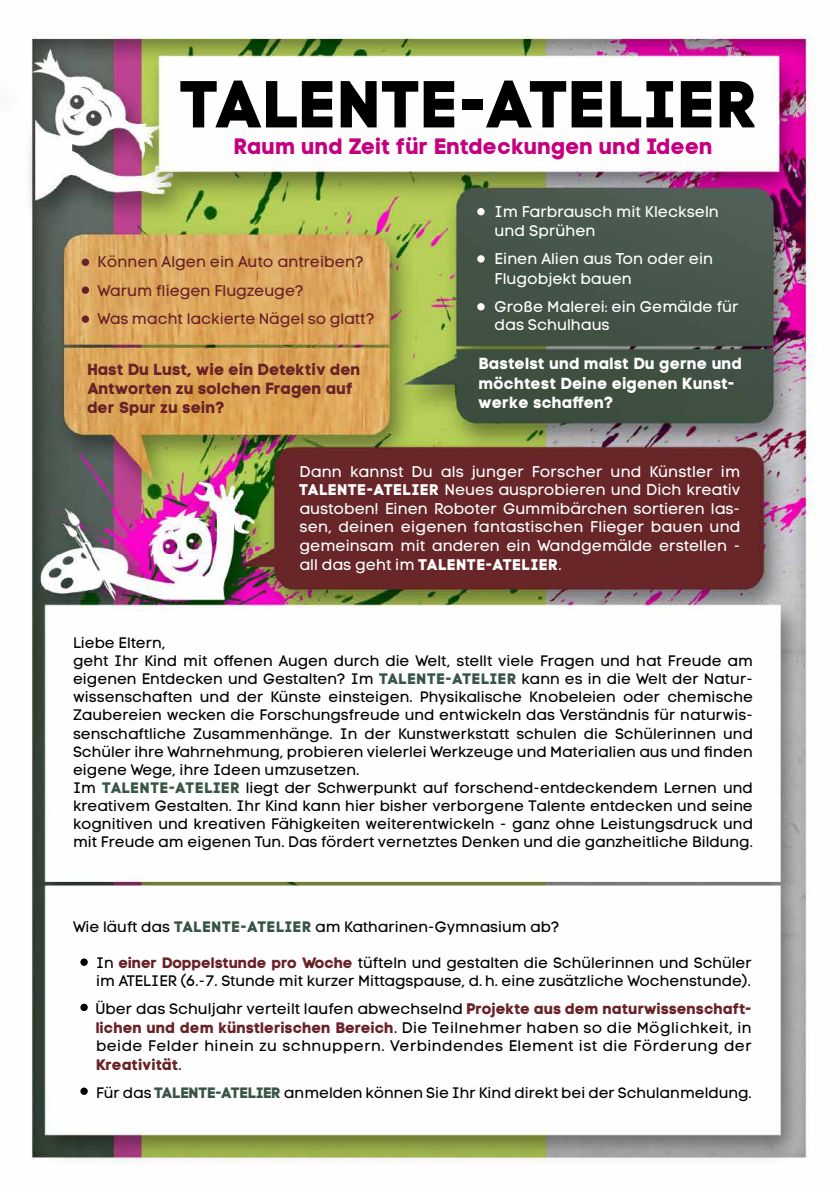
<style>
.page{position:relative;width:840px;height:1191px;background:#fff}
.page>*{position:absolute;margin:0;border:0;box-sizing:border-box;transform-origin:0 0}
.t1{font:66.2px "Code Pro Bold";letter-spacing:.015em;color:#000}
.t2{font:22px "Code Pro Bold LC";letter-spacing:.01em;color:#c4007e}
.t3{font:16px/19.2px "Code Pro Bold LC";letter-spacing:.01em;color:#682126}
.t4{font:16px/19.2px "Code Pro Bold LC";letter-spacing:.015em;color:#fff}
.t5{font:15.4px/18.6px "Code Pro LC";color:#fff}
.t6{font:15.4px/28.6px "Code Pro LC";color:#682126}
.t7{font:15.4px "Code Pro Bold";letter-spacing:.04em;color:#fff}
.t8{font:15.2px/18.2px "Code Pro LC";letter-spacing:.025em;color:#000;text-align:justify}
.t9{font:15.2px "Code Pro Bold LC";letter-spacing:.01em;color:#682126}
.t10{font:15px/18px "Code Pro LC";color:#000}
.s1{font-family:"Code Pro Bold"}
.s2{font-family:"Code Pro LC"}
.s3{font-family:"Code Pro Bold LC";color:#375546}
.s4{font-family:"Code Pro Bold LC";color:#682126}
.s5{font-family:"Code Pro LC";color:#000}
.s6{font-family:"Code Pro Bold";color:#375546}
</style>
<div class="page">
<img style="left:29px;top:34px;width:787px;height:1131px">
<div style="left:80px;top:958px;width:8px;height:8px;background:#000;border-radius:50%"></div>
<svg style="left:80px;top:1003px;width:8px;height:8px"></svg>
<div style="left:80px;top:1087px;width:8px;height:8px;background:#000;border-radius:50%"></div>
<div style="left:82px;top:259px;width:7px;height:7px;background:#682126;border-radius:50%"></div>
<div style="left:82px;top:286px;width:7px;height:8px;background:#682126;border-radius:50%"></div>
<div style="left:82px;top:315px;width:7px;height:8px;background:#682126;border-radius:50%"></div>
<div style="left:477px;top:255px;width:7px;height:7px;background:#fff;border-radius:50%"></div>
<div style="left:477px;top:303px;width:7px;height:7px;background:#fff;border-radius:50%"></div>
<div style="left:477px;top:208px;width:7px;height:7px;background:#fff;border-radius:50%"></div>
<h1 class="t1" style="left:181px;top:64px;width:579px">TALENTE-ATELIER</h1>
<h2 class="t2" style="left:233px;top:133px;width:480px">Raum und Zeit für Entdeckungen und Ideen</h2>
<p class="t6" style="left:98px;top:247px;width:278px">Können Algen ein Auto antreiben?<br>Warum fliegen Flugzeuge?<br>Was macht lackierte Nägel so glatt?</p>
<p class="t3" style="left:87px;top:359px;width:274px">Hast Du Lust, wie ein Detektiv den<br>Antworten zu solchen Fragen auf der Spur zu sein?</p>
<p class="t5" style="left:494px;top:202px;width:226px;line-height:19.2px">Im Farbrausch mit Kleckseln und Sprühen</p>
<p class="t5" style="left:494px;top:250px;width:220px;line-height:19.2px">Einen Alien aus Ton oder ein<br>Flugobjekt bauen</p>
<p class="t5" style="left:494px;top:297px;width:245px">Große Malerei: ein Gemälde für das Schulhaus</p>
<p class="t4" style="left:478px;top:354px;width:265px">Bastelst und malst Du gerne und möchtest Deine eigenen Kunst&shy;werke schaffen?</p>
<p class="t5" style="left:299px;top:462px;width:442px;text-align:justify">Dann kannst Du als junger Forscher und Künstler im <span class="s1">TALENTE-ATELIER</span> Neues ausprobieren und Dich kreativ austoben! Einen Roboter Gummibärchen sortieren las&shy;sen, deinen eigenen fantastischen Flieger bauen und gemeinsam mit anderen ein Wandgemälde erstellen -</p>
<p class="t7" style="left:299px;top:555px;width:264px"><span class="s2">all das geht im</span> TALENTE-ATELIER<span class="s2">.</span></p>
<p class="t10" style="left:73px;top:634px;width:681px">Liebe Eltern,<br>geht Ihr Kind mit offenen Augen durch die Welt, stellt viele Fragen und hat Freude am eigenen Entdecken und Gestalten? Im <span class="s3">TALENTE-ATELIER</span> kann es in die Welt der Natur&shy;wissenschaften und der Künste einsteigen. Physikalische Knobeleien oder chemische Zaubereien wecken die Forschungsfreude und entwickeln das Verständnis für naturwis&shy;senschaftliche Zusammenhänge. In der Kunstwerkstatt schulen die Schülerinnen und Schüler ihre Wahrnehmung, probieren vielerlei Werkzeuge und Materialien aus und finden eigene Wege, ihre Ideen umzusetzen.<br>Im <span class="s3">TALENTE-ATELIER</span> liegt der Schwerpunkt auf forschend-entdeckendem Lernen und kreativem Gestalten. Ihr Kind kann hier bisher verborgene Talente entdecken und seine kognitiven und kreativen Fähigkeiten weiterentwickeln - ganz ohne Leistungsdruck und mit Freude am eigenen Tun. Das fördert vernetztes Denken und die ganzheitliche Bildung.</p>
<p class="t10" style="left:73px;top:918px;width:487px">Wie läuft das <span class="s3">TALENTE-ATELIER</span> am Katharinen-Gymnasium ab?</p>
<p class="t10" style="left:96px;top:954px;width:657px">In <span class="s4">einer Doppelstunde pro Woche</span> tüfteln und gestalten die Schülerinnen und Schüler im ATELIER (6.-7. Stunde mit kurzer Mittagspause, d. h. eine zusätzliche Wochenstunde).</p>
<p class="t8" style="left:96px;top:1000px;width:657px">Über das Schuljahr verteilt laufen abwechselnd <span class="s4">Projekte aus dem naturwissenschaft&shy;lichen und dem künstlerischen Bereich</span>. Die Teilnehmer haben so die Möglichkeit, in beide Felder hinein zu schnuppern. Verbindendes Element ist die Förderung der</p>
<p class="t9" style="left:96px;top:1055px;width:87px">Kreativität<span class="s5">.</span></p>
<p class="t10" style="left:96px;top:1083px;width:656px">Für das <span class="s6">TALENTE-ATELIER</span> anmelden können Sie Ihr Kind direkt bei der Schulanmeldung.</p>
</div>
